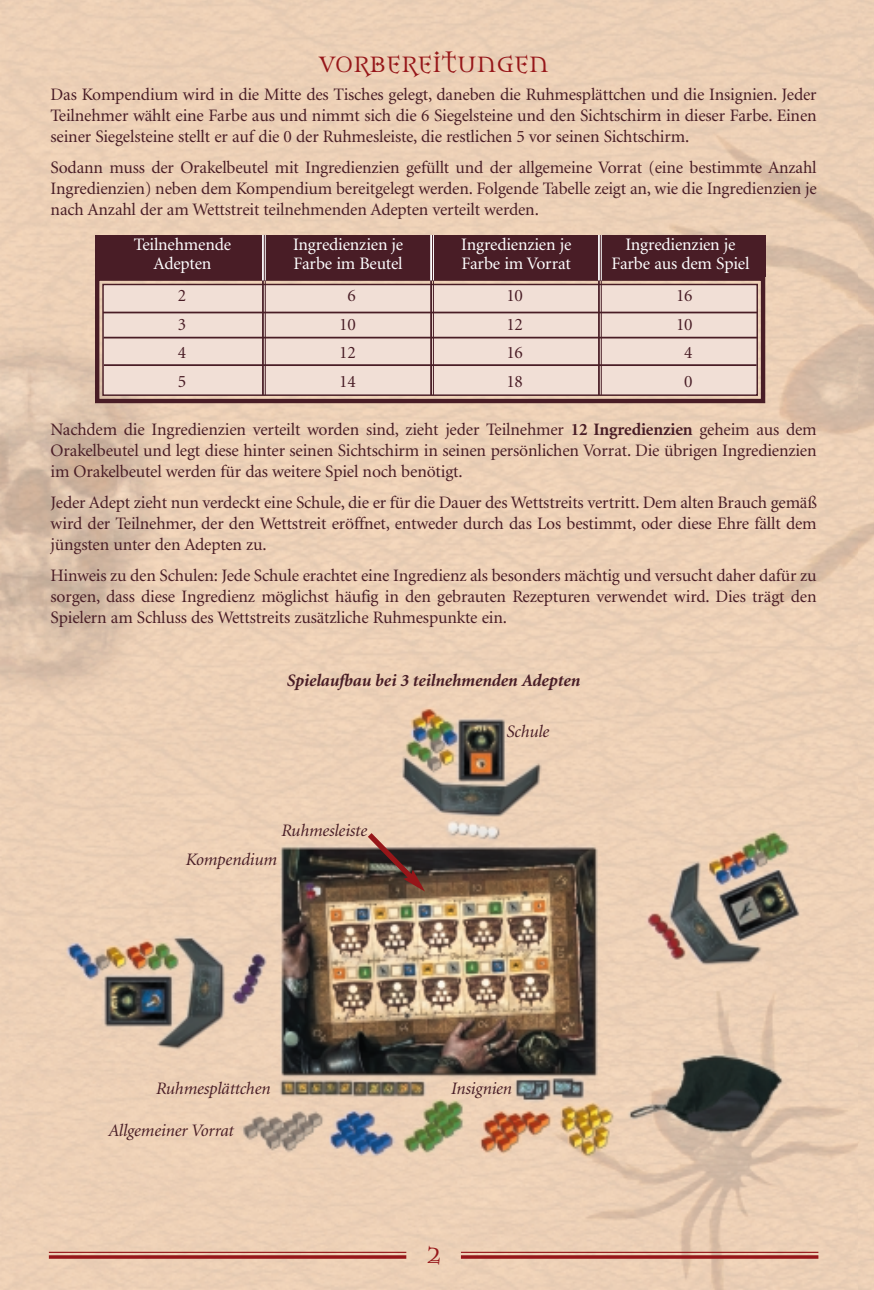
<style>
.page{position:relative;width:874px;height:1290px;background:#fff}
.page>*{position:absolute;margin:0;border:0;box-sizing:border-box;transform-origin:0 0}
.t1{font:26.25px "Alchemy Gold A24";color:#961619}
.t2{font:17.5px/21px "Minion";letter-spacing:-.01em;color:#491d26;text-align:justify}
.t3{font:17.5px "Minion";letter-spacing:-.01em;color:#fff}
.t4{font:italic 17.5px "Minion";letter-spacing:-.01em;color:#491d26}
.t5{font:italic 700 17.5px "Minion";letter-spacing:-.01em;color:#491d26}
.s1{font-weight:700}
</style>
<div class="page">
<img style="left:1px;top:0;width:856px;height:1289px">
<hr style="left:49px;top:1252px;width:357px;height:1px;background:#961619">
<svg style="left:49px;top:1255px;width:357px;height:4px"></svg>
<hr style="left:461px;top:1252px;width:357px;height:1px;background:#961619">
<svg style="left:461px;top:1255px;width:357px;height:4px"></svg>
<div style="left:95px;top:235px;width:670px;height:42px;background:#491d26"></div>
<div style="left:103px;top:284px;width:654px;height:111px;background:#f1dfd6"></div>
<div style="left:95px;top:276px;width:670px;height:127px;border:4px solid #491d26"></div>
<div style="left:102px;top:284px;width:655px;height:112px;border:1px solid #491d26"></div>
<hr style="left:265px;top:276px;width:1px;height:119px;background:#491d26">
<hr style="left:262px;top:276px;width:2px;height:119px;background:#491d26">
<hr style="left:433px;top:276px;width:1px;height:119px;background:#491d26">
<hr style="left:430px;top:276px;width:2px;height:119px;background:#491d26">
<hr style="left:600px;top:276px;width:1px;height:119px;background:#491d26">
<hr style="left:598px;top:276px;width:1px;height:119px;background:#491d26">
<hr style="left:265px;top:235px;width:1px;height:45px;background:#fff">
<hr style="left:262px;top:235px;width:2px;height:45px;background:#fff">
<hr style="left:433px;top:235px;width:1px;height:45px;background:#fff">
<hr style="left:430px;top:235px;width:2px;height:45px;background:#fff">
<hr style="left:600px;top:235px;width:1px;height:45px;background:#fff">
<hr style="left:598px;top:235px;width:1px;height:45px;background:#fff">
<hr style="left:103px;top:312px;width:654px;height:1px;background:#491d26">
<hr style="left:103px;top:337px;width:654px;height:1px;background:#491d26">
<hr style="left:104px;top:364px;width:652px;height:2px;background:#491d26">
<svg style="left:362px;top:827px;width:63px;height:65px;background:#7e6356"></svg>
<h1 class="t1" style="left:318px;top:48px;width:232px">VORBEREITUNGEN</h1>
<p class="t2" style="left:51px;top:86px;width:767px">Das Kompendium wird in die Mitte des Tisches gelegt, daneben die Ruhmesplättchen und die Insignien. Jeder Teilnehmer wählt eine Farbe aus und nimmt sich die 6 Siegelsteine und den Sichtschirm in dieser Farbe. Einen seiner Siegelsteine stellt er auf die 0 der Ruhmesleiste, die restlichen 5 vor seinen Sichtschirm.</p>
<p class="t2" style="left:51px;top:159px;width:767px">Sodann muss der Orakelbeutel mit Ingredienzien gefüllt und der allgemeine Vorrat (eine bestimmte Anzahl Ingredienzien) neben dem Kompendium bereitgelegt werden. Folgende Tabelle zeigt an, wie die Ingredienzien je nach Anzahl der am Wettstreit teilnehmenden Adepten verteilt werden.</p>
<p class="t3" style="left:134px;top:238px;width:99px">Teilnehmende</p>
<p class="t3" style="left:293px;top:238px;width:112px">Ingredienzien je</p>
<p class="t3" style="left:461px;top:238px;width:112px">Ingredienzien je</p>
<p class="t3" style="left:625px;top:238px;width:112px">Ingredienzien je</p>
<p class="t3" style="left:154px;top:257px;width:59px">Adepten</p>
<p class="t3" style="left:293px;top:257px;width:111px">Farbe im Beutel</p>
<p class="t3" style="left:461px;top:257px;width:111px">Farbe im Vorrat</p>
<p class="t3" style="left:611px;top:257px;width:140px">Farbe aus dem Spiel</p>
<p class="t2" style="left:178px;top:287px;width:10px">2</p>
<p class="t2" style="left:347px;top:287px;width:10px">6</p>
<p class="t2" style="left:506px;top:287px;width:18px">10</p>
<p class="t2" style="left:675px;top:287px;width:18px">16</p>
<p class="t2" style="left:178px;top:315px;width:10px">3</p>
<p class="t2" style="left:339px;top:315px;width:18px">10</p>
<p class="t2" style="left:506px;top:315px;width:18px">12</p>
<p class="t2" style="left:675px;top:315px;width:18px">10</p>
<p class="t2" style="left:178px;top:343px;width:10px">4</p>
<p class="t2" style="left:339px;top:343px;width:18px">12</p>
<p class="t2" style="left:506px;top:343px;width:18px">16</p>
<p class="t2" style="left:684px;top:343px;width:10px">4</p>
<p class="t2" style="left:178px;top:372px;width:10px">5</p>
<p class="t2" style="left:339px;top:372px;width:18px">14</p>
<p class="t2" style="left:506px;top:372px;width:18px">18</p>
<p class="t2" style="left:683px;top:372px;width:10px">0</p>
<p class="t2" style="left:51px;top:420px;width:767px">Nachdem die Ingredienzien verteilt worden sind, zieht jeder Teilnehmer <span class="s1">12 Ingredienzien</span> geheim aus dem Orakelbeutel und legt diese hinter seinen Sichtschirm in seinen persönlichen Vorrat. Die übrigen Ingredienzien im Orakelbeutel werden für das weitere Spiel noch benötigt.</p>
<p class="t2" style="left:51px;top:493px;width:767px">Jeder Adept zieht nun verdeckt eine Schule, die er für die Dauer des Wettstreits vertritt. Dem alten Brauch gemäß wird der Teilnehmer, der den Wettstreit eröffnet, entweder durch das Los bestimmt, oder diese Ehre fällt dem jüngsten unter den Adepten zu.</p>
<p class="t2" style="left:51px;top:566px;width:767px">Hinweis zu den Schulen: Jede Schule erachtet eine Ingredienz als besonders mächtig und versucht daher dafür zu sorgen, dass diese Ingredienz möglichst häufig in den gebrauten Rezepturen verwendet wird. Dies trägt den Spielern am Schluss des Wettstreits zusätzliche Ruhmespunkte ein.</p>
<p class="t5" style="left:286px;top:674px;width:295px">Spielaufbau bei 3 teilnehmenden Adepten</p>
<p class="t4" style="left:506px;top:725px;width:44px">Schule</p>
<p class="t4" style="left:281px;top:823px;width:87px">Ruhmesleiste</p>
<p class="t4" style="left:186px;top:852px;width:93px">Kompendium</p>
<p class="t4" style="left:156px;top:1082px;width:116px">Ruhmesplättchen</p>
<p class="t4" style="left:108px;top:1123px;width:127px">Allgemeiner Vorrat</p>
<p class="t4" style="left:451px;top:1081px;width:62px">Insignien</p>
<h1 class="t1" style="left:425px;top:1239px;width:17px">2</h1>
</div>
